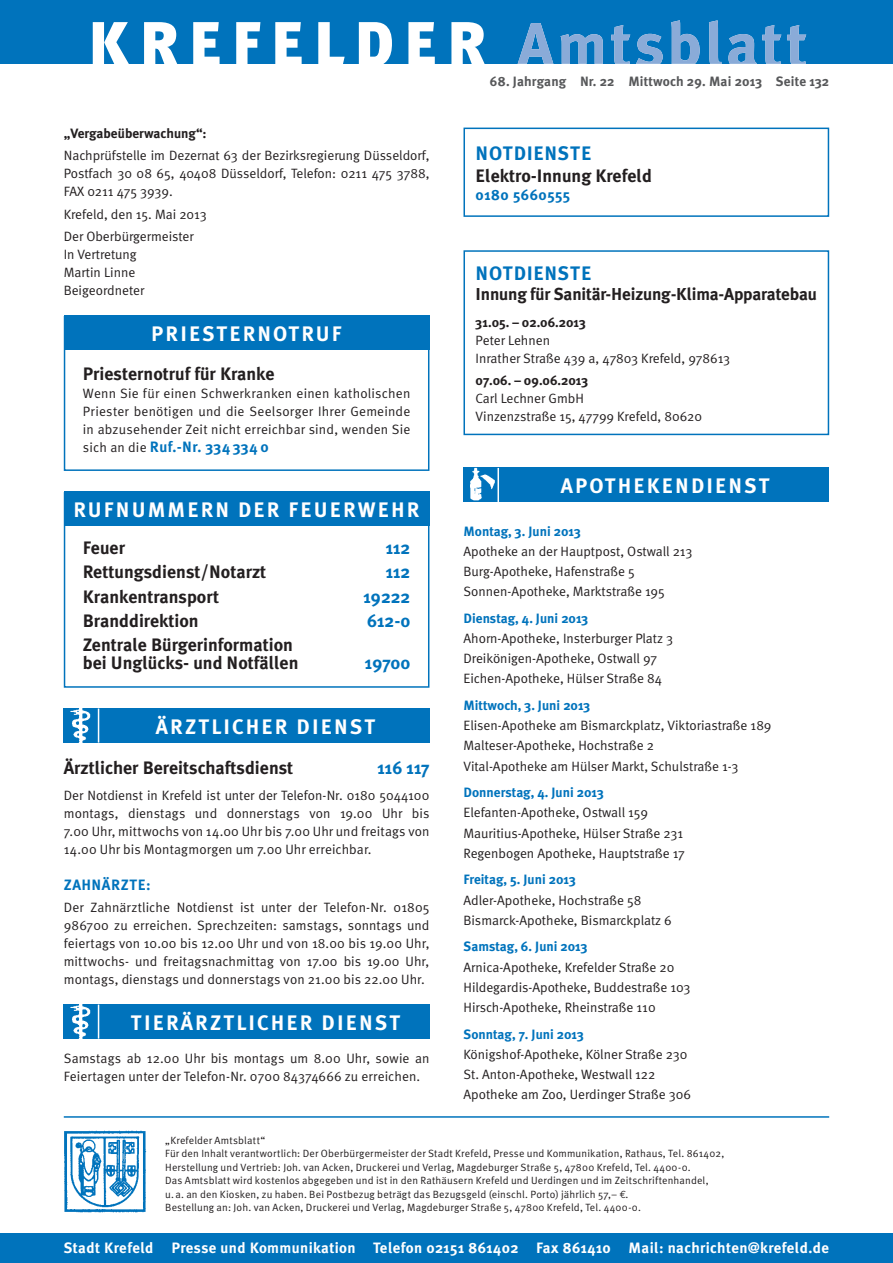
<style>
.page{position:relative;width:893px;height:1263px;background:#fff}
.page>*{position:absolute;margin:0;border:0;box-sizing:border-box;transform-origin:0 0}
.t1{font:700 21px "Meta Plus";letter-spacing:.1em;color:#fff}
.t2{font:700 19.5px "Meta Plus";letter-spacing:.04em;color:#0073bc}
.t3{font:700 18px/18px "Meta Plus";color:#231f20}
.t4{font:700 18px "Meta Plus";color:#0073bc}
.t5{font:700 17.25px "Meta Plus";letter-spacing:-.01em;color:#231f20}
.t6{font:700 15px "Meta Plus";letter-spacing:.025em;color:#fff}
.t7{font:700 15px "Meta Plus";letter-spacing:.035em;color:#0073bc}
.t8{font:13.5px/18px "Meta Normal";color:#231f20}
.t9{font:700 13.5px "Meta Plus";color:#0073bc}
.t10{font:700 13.5px "Meta Plus";color:#231f20}
.t11{font:700 13.5px "Meta Plus";letter-spacing:.01em;color:#57585a}
.t12{font:10.5px/13.5px "Meta Normal";letter-spacing:.015em;color:#231f20}
.s1{font-family:"Meta Normal";font-weight:400;font-size:13.5px;color:#231f20}
.s2{font-family:"Euro Mono"}
</style>
<div class="page">
<div style="left:0;top:0;width:893px;height:64px;background:#0073bc"></div>
<svg style="left:93px;top:22px;width:392px;height:42px"></svg>
<svg style="left:517px;top:20px;width:289px;height:44px"></svg>
<div style="left:0;top:1233px;width:893px;height:30px;background:#0073bc"></div>
<hr style="left:64px;top:1116px;width:765px;height:2px;background:#0073bc">
<img style="left:64px;top:1131px;width:82px;height:82px">
<div style="left:463px;top:250px;width:366px;height:185px;border:2px solid #0073bc"></div>
<div style="left:463px;top:468px;width:366px;height:34px;background:#0073bc"></div>
<hr style="left:497px;top:468px;width:2px;height:34px;background:#fff">
<img style="left:470px;top:468px;width:25px;height:33px">
<div style="left:64px;top:492px;width:365px;height:196px;border:2px solid #0073bc"></div>
<div style="left:64px;top:492px;width:365px;height:34px;background:#0073bc"></div>
<div style="left:64px;top:708px;width:365px;height:34px;background:#0073bc"></div>
<hr style="left:98px;top:708px;width:1px;height:34px;background:#fff">
<img style="left:70px;top:708px;width:21px;height:34px">
<div style="left:64px;top:1004px;width:365px;height:34px;background:#0073bc"></div>
<hr style="left:98px;top:1004px;width:1px;height:34px;background:#fff">
<img style="left:70px;top:1004px;width:21px;height:34px">
<div style="left:463px;top:128px;width:366px;height:89px;border:2px solid #0073bc"></div>
<div style="left:64px;top:316px;width:365px;height:155px;border:2px solid #0073bc"></div>
<div style="left:64px;top:316px;width:365px;height:34px;background:#0073bc"></div>
<p class="t10" style="left:64px;top:128px;width:144px">„Vergabeüberwachung“:</p>
<p class="t8" style="left:64px;top:146px;width:367px;text-align:justify">Nachprüfstelle im Dezernat 63 der Bezirksregierung Düsseldorf, Postfach 30 08 65, 40408 Düsseldorf, Telefon: 0211 475 3788, FAX 0211 475 3939.</p>
<p class="t8" style="left:64px;top:203px;width:144px;line-height:22.2px">Krefeld, den 15. Mai 2013<br>Der Oberbürgermeister</p>
<p class="t8" style="left:64px;top:245px;width:82px">In Vertretung<br>Martin Linne<br>Beigeordneter</p>
<h1 class="t1" style="left:151px;top:325px;width:192px">PRIESTERNOTRUF</h1>
<h3 class="t3" style="left:83px;top:366px;width:193px">Priesternotruf für Kranke</h3>
<p class="t8" style="left:83px;top:384px;width:329px;text-align:justify">Wenn Sie für einen Schwerkranken einen katholischen Priester benötigen und die Seelsorger Ihrer Gemeinde in abzusehender Zeit nicht erreichbar sind, wenden Sie</p>
<p class="t7" style="left:83px;top:441px;width:187px"><span class="s1">sich an die</span> Ruf.-Nr. 334 334 0</p>
<h1 class="t1" style="left:73px;top:501px;width:348px">RUFNUMMERN DER FEUERWEHR</h1>
<h3 class="t3" style="left:83px;top:540px;width:44px">Feuer</h3>
<h3 class="t4" style="left:386px;top:541px;width:26px">112</h3>
<h3 class="t3" style="left:83px;top:564px;width:185px">Rettungsdienst/Notarzt</h3>
<h3 class="t4" style="left:386px;top:565px;width:26px">112</h3>
<h3 class="t3" style="left:83px;top:589px;width:138px">Krankentransport</h3>
<h3 class="t4" style="left:363px;top:589px;width:48px">19222</h3>
<h3 class="t3" style="left:83px;top:613px;width:117px">Branddirektion</h3>
<h3 class="t4" style="left:367px;top:614px;width:45px">612-0</h3>
<h3 class="t3" style="left:83px;top:637px;width:217px">Zentrale Bürgerinformation bei Unglücks- und Notfällen</h3>
<h3 class="t4" style="left:365px;top:656px;width:47px">19700</h3>
<h1 class="t1" style="left:156px;top:718px;width:221px">ÄRZTLICHER DIENST</h1>
<h3 class="t3" style="left:64px;top:760px;width:231px">Ärztlicher Bereitschaftsdienst</h3>
<h3 class="t4" style="left:377px;top:761px;width:54px">116 117</h3>
<p class="t8" style="left:64px;top:787px;width:367px;text-align:justify">Der Notdienst in Krefeld ist unter der Telefon-Nr. 0180 5044100 montags, dienstags und donnerstags von 19.00 Uhr bis 7.00 Uhr, mittwochs von 14.00 Uhr bis 7.00 Uhr und freitags von 14.00 Uhr bis Montagmorgen um 7.00 Uhr erreichbar.</p>
<p class="t7" style="left:64px;top:878px;width:88px">ZAHNÄRZTE:</p>
<p class="t8" style="left:64px;top:898px;width:367px;text-align:justify">Der Zahnärztliche Notdienst ist unter der Telefon-Nr. 01805<br>986700 zu erreichen. Sprechzeiten: samstags, sonntags und feiertags von 10.00 bis 12.00 Uhr und von 18.00 bis 19.00 Uhr, mittwochs- und freitagsnachmittag von 17.00 bis 19.00 Uhr, montags, dienstags und donnerstags von 21.00 bis 22.00 Uhr.</p>
<h1 class="t1" style="left:131px;top:1014px;width:271px">TIERÄRZTLICHER DIENST</h1>
<p class="t8" style="left:64px;top:1049px;width:367px">Samstags ab 12.00 Uhr bis montags um 8.00 Uhr, sowie an<br>Feiertagen unter der Telefon-Nr. 0700 84374666 zu erreichen.</p>
<p class="t11" style="left:490px;top:76px;width:341px">68. Jahrgang Nr. 22 Mittwoch 29. Mai 2013 Seite 132</p>
<h2 class="t2" style="left:476px;top:146px;width:117px">NOTDIENSTE</h2>
<h3 class="t3" style="left:476px;top:168px;width:178px">Elektro-Innung Krefeld</h3>
<p class="t7" style="left:476px;top:189px;width:96px">0180 5660555</p>
<h2 class="t2" style="left:476px;top:265px;width:117px">NOTDIENSTE</h2>
<p class="t5" style="left:476px;top:288px;width:343px">Innung für Sanitär-Heizung-Klima-Apparatebau</p>
<p class="t10" style="left:476px;top:317px;width:112px">31.05. – 02.06.2013</p>
<p class="t8" style="left:476px;top:331px;width:256px">Peter Lehnen<br>Inrather Straße 439 a, 47803 Krefeld, 978613</p>
<p class="t10" style="left:476px;top:375px;width:114px">07.06. – 09.06.2013</p>
<p class="t8" style="left:476px;top:389px;width:228px">Carl Lechner GmbH<br>Vinzenzstraße 15, 47799 Krefeld, 80620</p>
<h1 class="t1" style="left:561px;top:478px;width:210px">APOTHEKENDIENST</h1>
<p class="t9" style="left:463px;top:526px;width:119px">Montag, 3. Juni 2013</p>
<p class="t8" style="left:463px;top:541px;width:230px;line-height:20.2px">Apotheke an der Hauptpost, Ostwall 213<br>Burg-Apotheke, Hafenstraße 5<br>Sonnen-Apotheke, Marktstraße 195</p>
<p class="t9" style="left:463px;top:613px;width:126px">Dienstag, 4. Juni 2013</p>
<p class="t8" style="left:463px;top:628px;width:211px;line-height:20.2px">Ahorn-Apotheke, Insterburger Platz 3<br>Dreikönigen-Apotheke, Ostwall 97<br>Eichen-Apotheke, Hülser Straße 84</p>
<p class="t9" style="left:463px;top:700px;width:128px">Mittwoch, 3. Juni 2013</p>
<p class="t8" style="left:463px;top:715px;width:310px;line-height:20.2px">Elisen-Apotheke am Bismarckplatz, Viktoriastraße 189<br>Malteser-Apotheke, Hochstraße 2<br>Vital-Apotheke am Hülser Markt, Schulstraße 1-3</p>
<p class="t9" style="left:463px;top:787px;width:142px">Donnerstag, 4. Juni 2013</p>
<p class="t8" style="left:463px;top:802px;width:223px;line-height:20.2px">Elefanten-Apotheke, Ostwall 159<br>Mauritius-Apotheke, Hülser Straße 231<br>Regenbogen Apotheke, Hauptstraße 17</p>
<p class="t9" style="left:463px;top:874px;width:114px">Freitag, 5. Juni 2013</p>
<p class="t8" style="left:463px;top:890px;width:210px;line-height:20.2px">Adler-Apotheke, Hochstraße 58<br>Bismarck-Apotheke, Bismarckplatz 6</p>
<p class="t9" style="left:463px;top:941px;width:126px">Samstag, 6. Juni 2013</p>
<p class="t8" style="left:463px;top:957px;width:228px;line-height:20.2px">Arnica-Apotheke, Krefelder Straße 20<br>Hildegardis-Apotheke, Buddestraße 103<br>Hirsch-Apotheke, Rheinstraße 110</p>
<p class="t9" style="left:463px;top:1029px;width:122px">Sonntag, 7. Juni 2013</p>
<p class="t8" style="left:463px;top:1044px;width:229px;line-height:20.2px">Königshof-Apotheke, Kölner Straße 230<br>St. Anton-Apotheke, Westwall 122<br>Apotheke am Zoo, Uerdinger Straße 306</p>
<p class="t12" style="left:165px;top:1133px;width:561px">„Krefelder Amtsblatt“<br>Für den Inhalt verantwortlich: Der Oberbürgermeister der Stadt Krefeld, Presse und Kommunikation, Rathaus, Tel. 861402, Herstellung und Vertrieb: Joh. van Acken, Druckerei und Verlag, Magdeburger Straße 5, 47800 Krefeld, Tel. 4400-0.<br>Das Amtsblatt wird kostenlos abgegeben und ist in den Rathäusern Krefeld und Uerdingen und im Zeitschriftenhandel,<br>u. a. an den Kiosken, zu haben. Bei Postbezug beträgt das Bezugsgeld (einschl. Porto) jährlich 57,– <span class="s2">€</span>.<br>Bestellung an: Joh. van Acken, Druckerei und Verlag, Magdeburger Straße 5, 47800 Krefeld, Tel. 4400-0.</p>
<p class="t6" style="left:64px;top:1242px;width:767px">Stadt Krefeld Presse und Kommunikation Telefon 02151 861402 Fax 861410 Mail: nachrichten@krefeld.de</p>
</div>
